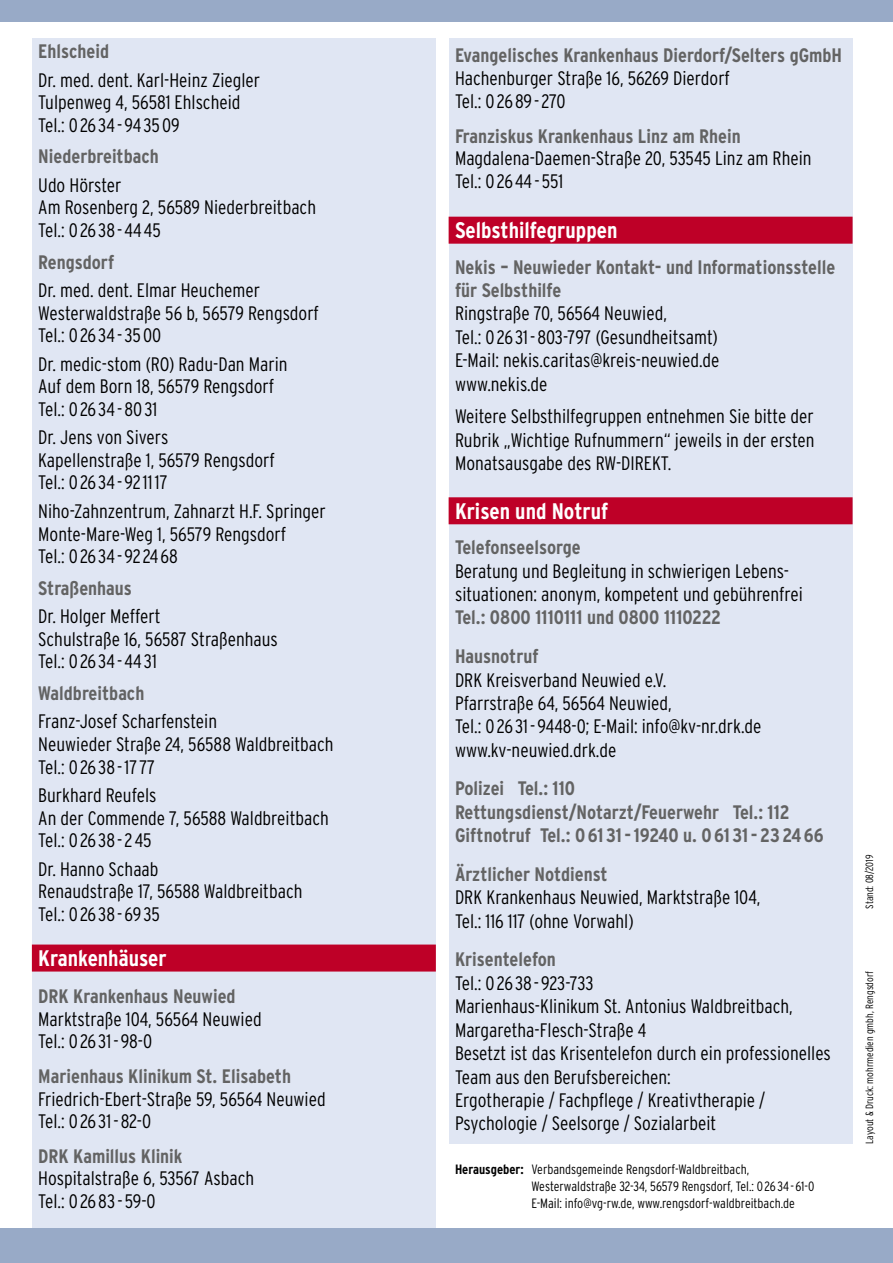
<style>
.page{position:relative;width:893px;height:1263px;background:#fff}
.page>*{position:absolute;margin:0;border:0;box-sizing:border-box;transform-origin:0 0}
.Standard_Fließtext{font:700 condensed 22.5px "Interstate Plus";color:#fff}
.Standard_Fließtext-2{font:300 condensed 19.5px/23.4px "Interstate Plus";color:#000}
.Standard_Fließtext-3{font:700 condensed 19.5px/23.4px "Interstate Plus";color:#636363}
.Standard_Fließtext-4{font:300 condensed 19.5px "Interstate Plus";letter-spacing:-.02em;color:#000}
.t1{font:300 condensed 13.5px "Interstate Plus";color:#000}
.Standard_Fließtext-5{font:300 condensed 10.5px "Interstate Plus";color:#000}
.s1{font-weight:700}
</style>
<div class="page">
<div style="left:0;top:0;width:893px;height:21px;background:#98aac7"></div>
<div style="left:32px;top:38px;width:404px;height:1199px;background:#e0e6f3"></div>
<div style="left:449px;top:38px;width:404px;height:1106px;background:#e0e6f3"></div>
<div style="left:32px;top:944px;width:404px;height:27px;background:#be0027"></div>
<div style="left:0;top:1229px;width:893px;height:34px;background:#98aac7"></div>
<div style="left:449px;top:217px;width:404px;height:27px;background:#be0027"></div>
<div style="left:449px;top:497px;width:404px;height:27px;background:#be0027"></div>
<p class="Standard_Fließtext-3" style="left:38px;top:40px;width:72px">Ehlscheid</p>
<p class="Standard_Fließtext-2" style="left:38px;top:68px;width:223px">Dr. med. dent. Karl-Heinz Ziegler</p>
<p class="Standard_Fließtext-2" style="left:38px;top:91px;width:204px">Tulpenweg 4, 56581 Ehlscheid</p>
<p class="Standard_Fließtext-2" style="left:38px;top:113px;width:143px">Tel.: 0 26 34 - 94 35 09</p>
<p class="Standard_Fließtext-3" style="left:38px;top:145px;width:122px">Niederbreitbach</p>
<p class="Standard_Fließtext-2" style="left:38px;top:173px;width:85px">Udo Hörster</p>
<p class="Standard_Fließtext-2" style="left:38px;top:196px;width:279px">Am Rosenberg 2, 56589 Niederbreitbach</p>
<p class="Standard_Fließtext-2" style="left:38px;top:218px;width:124px">Tel.: 0 26 38 - 44 45</p>
<p class="Standard_Fließtext-3" style="left:38px;top:250px;width:77px">Rengsdorf</p>
<p class="Standard_Fließtext-2" style="left:38px;top:278px;width:223px">Dr. med. dent. Elmar Heuchemer</p>
<p class="Standard_Fließtext-2" style="left:38px;top:301px;width:282px">Westerwaldstraße 56 b, 56579 Rengsdorf</p>
<p class="Standard_Fließtext-2" style="left:38px;top:323px;width:125px">Tel.: 0 26 34 - 35 00</p>
<p class="Standard_Fließtext-2" style="left:38px;top:352px;width:251px">Dr. medic-stom (RO) Radu-Dan Marin</p>
<p class="Standard_Fließtext-2" style="left:38px;top:375px;width:238px">Auf dem Born 18, 56579 Rengsdorf</p>
<p class="Standard_Fließtext-2" style="left:38px;top:397px;width:121px">Tel.: 0 26 34 - 80 31</p>
<p class="Standard_Fließtext-2" style="left:38px;top:426px;width:132px">Dr. Jens von Sivers</p>
<p class="Standard_Fließtext-2" style="left:38px;top:448px;width:238px">Kapellenstraße 1, 56579 Rengsdorf</p>
<p class="Standard_Fließtext-2" style="left:38px;top:471px;width:131px">Tel.: 0 26 34 - 92 11 17</p>
<p class="Standard_Fließtext-2" style="left:38px;top:499px;width:289px">Niho-Zahnzentrum, Zahnarzt H.F. Springer</p>
<p class="Standard_Fließtext-2" style="left:38px;top:522px;width:249px">Monte-Mare-Weg 1, 56579 Rengsdorf</p>
<p class="Standard_Fließtext-4" style="left:38px;top:545px;width:141px">Tel.: 0 26 34 - 92 24 68</p>
<p class="Standard_Fließtext-3" style="left:38px;top:576px;width:95px">Straßenhaus</p>
<p class="Standard_Fließtext-2" style="left:38px;top:604px;width:124px">Dr. Holger Meffert</p>
<p class="Standard_Fließtext-2" style="left:38px;top:627px;width:241px">Schulstraße 16, 56587 Straßenhaus</p>
<p class="Standard_Fließtext-2" style="left:38px;top:649px;width:120px">Tel.: 0 26 34 - 44 31</p>
<p class="Standard_Fließtext-3" style="left:38px;top:681px;width:108px">Waldbreitbach</p>
<p class="Standard_Fließtext-2" style="left:38px;top:710px;width:180px">Franz-Josef Scharfenstein</p>
<p class="Standard_Fließtext-2" style="left:38px;top:732px;width:297px">Neuwieder Straße 24, 56588 Waldbreitbach</p>
<p class="Standard_Fließtext-2" style="left:38px;top:755px;width:118px">Tel.: 0 26 38 - 17 77</p>
<p class="Standard_Fließtext-2" style="left:38px;top:783px;width:120px">Burkhard Reufels</p>
<p class="Standard_Fließtext-2" style="left:38px;top:806px;width:292px">An der Commende 7, 56588 Waldbreitbach</p>
<p class="Standard_Fließtext-2" style="left:38px;top:828px;width:115px">Tel.: 0 26 38 - 2 45</p>
<p class="Standard_Fließtext-2" style="left:38px;top:857px;width:122px">Dr. Hanno Schaab</p>
<p class="Standard_Fließtext-2" style="left:38px;top:879px;width:266px">Renaudstraße 17, 56588 Waldbreitbach</p>
<p class="Standard_Fließtext-2" style="left:38px;top:902px;width:123px">Tel.: 0 26 38 - 69 35</p>
<p class="Standard_Fließtext" style="left:38px;top:945px;width:130px">Krankenhäuser</p>
<p class="Standard_Fließtext-3" style="left:38px;top:985px;width:199px">DRK Krankenhaus Neuwied</p>
<p class="Standard_Fließtext-2" style="left:38px;top:1007px;width:225px">Marktstraße 104, 56564 Neuwied</p>
<p class="Standard_Fließtext-2" style="left:38px;top:1030px;width:115px">Tel.: 0 26 31 - 98-0</p>
<p class="Standard_Fließtext-3" style="left:38px;top:1064px;width:254px">Marienhaus Klinikum St. Elisabeth</p>
<p class="Standard_Fließtext-2" style="left:38px;top:1087px;width:289px">Friedrich-Ebert-Straße 59, 56564 Neuwied</p>
<p class="Standard_Fließtext-2" style="left:38px;top:1109px;width:114px">Tel.: 0 26 31 - 82-0</p>
<p class="Standard_Fließtext-3" style="left:38px;top:1144px;width:146px">DRK Kamillus Klinik</p>
<p class="Standard_Fließtext-2" style="left:38px;top:1166px;width:217px">Hospitalstraße 6, 53567 Asbach</p>
<p class="Standard_Fließtext-2" style="left:38px;top:1189px;width:119px">Tel.: 0 26 83 - 59-0</p>
<p class="Standard_Fließtext-3" style="left:455px;top:44px;width:389px">Evangelisches Krankenhaus Dierdorf/Selters gGmbH</p>
<p class="Standard_Fließtext-2" style="left:455px;top:66px;width:277px">Hachenburger Straße 16, 56269 Dierdorf</p>
<p class="Standard_Fließtext-4" style="left:455px;top:90px;width:112px">Tel.: 0 26 89 - 270</p>
<p class="Standard_Fließtext-3" style="left:455px;top:124px;width:287px">Franziskus Krankenhaus Linz am Rhein</p>
<p class="Standard_Fließtext-2" style="left:455px;top:147px;width:358px">Magdalena-Daemen-Straße 20, 53545 Linz am Rhein</p>
<p class="Standard_Fließtext-2" style="left:455px;top:169px;width:110px">Tel.: 0 26 44 - 551</p>
<p class="Standard_Fließtext" style="left:455px;top:217px;width:164px">Selbsthilfegruppen</p>
<p class="Standard_Fließtext-3" style="left:455px;top:255px;width:382px">Nekis – Neuwieder Kontakt- und Informationsstelle für Selbsthilfe</p>
<p class="Standard_Fließtext-2" style="left:455px;top:302px;width:213px">Ringstraße 70, 56564 Neuwied,</p>
<p class="Standard_Fließtext-2" style="left:455px;top:325px;width:264px">Tel.: 0 26 31 - 803-797 (Gesundheitsamt)</p>
<p class="Standard_Fließtext-2" style="left:455px;top:349px;width:266px">E-Mail: nekis.caritas@kreis-neuwied.de</p>
<p class="Standard_Fließtext-2" style="left:455px;top:372px;width:94px">www.nekis.de</p>
<p class="Standard_Fließtext-2" style="left:455px;top:405px;width:361px;text-align:justify">Weitere Selbsthilfegruppen entnehmen Sie bitte der Rubrik „Wichtige Rufnummern“ jeweils in der ersten Monatsausgabe des RW-DIREKT.</p>
<p class="Standard_Fließtext" style="left:455px;top:498px;width:155px">Krisen und Notruf</p>
<p class="Standard_Fließtext-3" style="left:455px;top:535px;width:127px">Telefonseelsorge</p>
<p class="Standard_Fließtext-2" style="left:455px;top:559px;width:336px">Beratung und Begleitung in schwierigen Lebens-</p>
<p class="Standard_Fließtext-2" style="left:455px;top:582px;width:350px">situationen: anonym, kompetent und gebührenfrei</p>
<p class="Standard_Fließtext-3" style="left:455px;top:606px;width:268px">Tel.: 0800 1110111 und 0800 1110222</p>
<p class="Standard_Fließtext-3" style="left:455px;top:644px;width:85px">Hausnotruf</p>
<p class="Standard_Fließtext-2" style="left:455px;top:668px;width:213px">DRK Kreisverband Neuwied e.V.</p>
<p class="Standard_Fließtext-2" style="left:455px;top:691px;width:218px">Pfarrstraße 64, 56564 Neuwied,</p>
<p class="Standard_Fließtext-2" style="left:455px;top:715px;width:308px">Tel.: 0 26 31 - 9448-0; E-Mail: info@kv-nr.drk.de</p>
<p class="Standard_Fließtext-2" style="left:455px;top:738px;width:163px">www.kv-neuwied.drk.de</p>
<p class="Standard_Fließtext-3" style="left:455px;top:777px;width:122px">Polizei Tel.: 110</p>
<p class="Standard_Fließtext-3" style="left:455px;top:800px;width:337px">Rettungsdienst/Notarzt/Feuerwehr Tel.: 112</p>
<p class="Standard_Fließtext-3" style="left:455px;top:824px;width:370px">Giftnotruf Tel.: 0 61 31 - 19240 u. 0 61 31 - 23 24 66</p>
<p class="Standard_Fließtext-3" style="left:455px;top:862px;width:154px">Ärztlicher Notdienst</p>
<p class="Standard_Fließtext-2" style="left:455px;top:886px;width:307px">DRK Krankenhaus Neuwied, Marktstraße 104,</p>
<p class="Standard_Fließtext-2" style="left:455px;top:909px;width:180px">Tel.: 116 117 (ohne Vorwahl)</p>
<p class="Standard_Fließtext-3" style="left:455px;top:948px;width:102px">Krisentelefon</p>
<p class="Standard_Fließtext-2" style="left:455px;top:971px;width:140px">Tel.: 0 26 38 - 923-733</p>
<p class="Standard_Fließtext-2" style="left:455px;top:994px;width:339px">Marienhaus-Klinikum St. Antonius Waldbreitbach,</p>
<p class="Standard_Fließtext-2" style="left:455px;top:1018px;width:193px">Margaretha-Flesch-Straße 4</p>
<p class="Standard_Fließtext-2" style="left:455px;top:1041px;width:377px">Besetzt ist das Krisentelefon durch ein professionelles<br>Team aus den Berufsbereichen:</p>
<p class="Standard_Fließtext-2" style="left:455px;top:1088px;width:312px">Ergotherapie / Fachpflege / Kreativtherapie /<br>Psychologie / Seelsorge / Sozialarbeit</p>
<p class="t1" style="left:455px;top:1162px;width:296px"><span class="s1">Herausgeber:</span> Verbandsgemeinde Rengsdorf-Waldbreitbach,</p>
<p class="t1" style="left:531px;top:1179px;width:284px">Westerwaldstraße 32-34, 56579 Rengsdorf, Tel.: 0 26 34 - 61-0</p>
<p class="t1" style="left:531px;top:1195px;width:265px">E-Mail: info@vg-rw.de, www.rengsdorf-waldbreitbach.de</p>
<p class="Standard_Fließtext-5" style="left:864px;top:909px;width:56px;rotate:-90deg">Stand: 08/2019</p>
<p class="Standard_Fließtext-5" style="left:864px;top:1144px;width:175px;rotate:-90deg">Layout &amp; Druck: mohrmedien gmbh, Rengsdorf</p>
</div>
